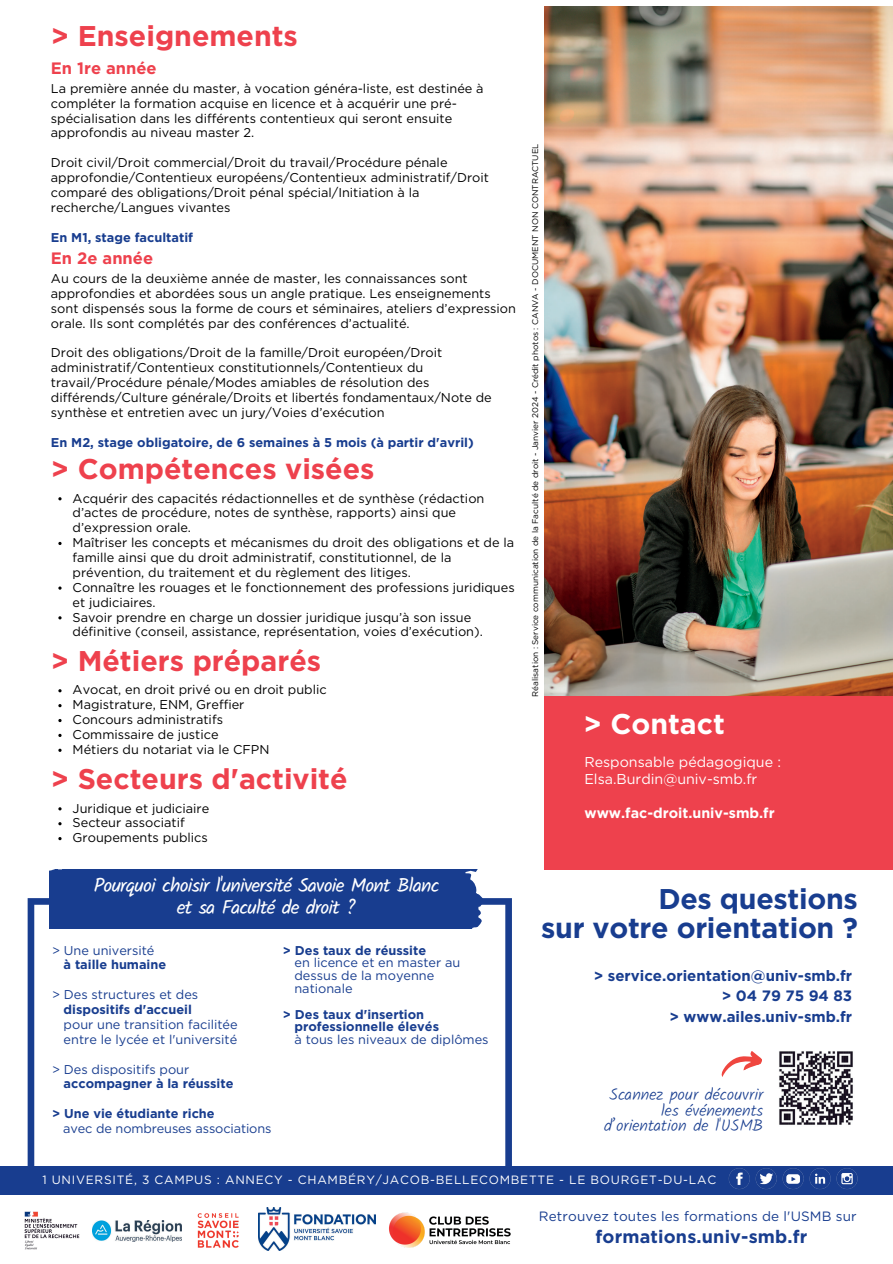
<style>
.page{position:relative;width:893px;height:1264px;background:#fff}
.page>*{position:absolute;margin:0;border:0;box-sizing:border-box;transform-origin:0 0}
.t1{font:700 28.5px "Gotham";color:#ee414d}
.t2{font:700 28.5px/28.2px "Gotham";letter-spacing:-.01em;color:#183d8f;text-align:right}
.t3{font:700 28.5px "Gotham";color:#fff}
.t4{font:19.5px/22.5px "Kalam";letter-spacing:-.04em;color:#fff;text-align:center}
.t5{font:700 18px "Gotham";letter-spacing:.01em;color:#183d8f}
.t6{font:300 16.5px/15.8px "Kalam";color:#183d8f;text-align:right}
.t7{font:700 16.5px "Gotham";color:#ee414d}
.t8{font:700 15px/20.2px "Gotham";color:#183d8f;text-align:right}
.t9{font:14.25px "Gotham";color:#fff}
.t10{font:700 14.25px "Gotham";color:#fff}
.t11{font:13.5px "Gotham";letter-spacing:.01em;color:#183d8f}
.t12{font:12.75px/14.9px "Gotham";color:#000}
.t13{font:12.75px/12.8px "Gotham";color:#183d8f}
.t14{font:700 12.75px/14.9px "Gotham";color:#183d8f;text-align:center}
.t15{font:12px "Gotham";letter-spacing:.06em;color:#fff}
.t16{font:8.25px "Gotham";color:#000}
.s1{font-weight:400}
.s2{font-weight:700}
</style>
<div class="page">
<img style="left:544px;top:7px;width:348px;height:689px">
<img style="left:779px;top:1051px;width:74px;height:74px">
<svg style="left:721px;top:1051px;width:41px;height:26px"></svg>
<svg style="left:28px;top:898px;width:483px;height:268px"></svg>
<div style="left:0;top:1166px;width:892px;height:28px;background:#183d8f"></div>
<div style="left:544px;top:696px;width:348px;height:173px;background:#ee414d"></div>
<div style="left:49px;top:869px;width:433px;height:59px;background:#183d8f"></div>
<img style="left:197px;top:1213px;width:42px;height:35px">
<img style="left:259px;top:1207px;width:114px;height:43px">
<img style="left:373px;top:1194px;width:153px;height:54px">
<img style="left:24px;top:1211px;width:56px;height:39px">
<img style="left:93px;top:1220px;width:89px;height:21px">
<img style="left:728px;top:1168px;width:130px;height:22px">
<svg style="left:58px;top:497px;width:4px;height:3px"></svg>
<svg style="left:58px;top:542px;width:4px;height:3px"></svg>
<svg style="left:58px;top:616px;width:4px;height:3px"></svg>
<svg style="left:58px;top:807px;width:4px;height:3px"></svg>
<svg style="left:58px;top:822px;width:4px;height:3px"></svg>
<svg style="left:58px;top:837px;width:4px;height:3px"></svg>
<svg style="left:58px;top:689px;width:4px;height:3px"></svg>
<svg style="left:58px;top:704px;width:4px;height:3px"></svg>
<svg style="left:58px;top:719px;width:4px;height:3px"></svg>
<svg style="left:58px;top:733px;width:4px;height:4px"></svg>
<svg style="left:58px;top:748px;width:4px;height:4px"></svg>
<p class="t1" style="left:51px;top:23px;width:248px">&gt; Enseignements</p>
<h1 class="t7" style="left:51px;top:61px;width:107px">En 1re année</h1>
<p class="t12" style="left:51px;top:81px;width:434px">La première année du master, à vocation généra-liste, est destinée à compléter la formation acquise en licence et à acquérir une pré&shy;spécialisation dans les différents contentieux qui seront ensuite approfondis au niveau master 2.</p>
<p class="t12" style="left:51px;top:156px;width:439px">Droit civil/Droit commercial/Droit du travail/Procédure pénale approfondie/Contentieux européens/Contentieux administratif/Droit comparé des obligations/Droit pénal spécial/Initiation à la recherche/Langues vivantes</p>
<p class="t14" style="left:51px;top:230px;width:144px">En M1, stage facultatif</p>
<p class="t12" style="left:51px;top:272px;width:466px">Au cours de la deuxième année de master, les connaissances sont approfondies et abordées sous un angle pratique. Les enseignements sont dispensés sous la forme de cours et séminaires, ateliers d’expression orale. Ils sont complétés par des conférences d’actualité.</p>
<p class="t12" style="left:51px;top:346px;width:442px">Droit des obligations/Droit de la famille/Droit européen/Droit administratif/Contentieux constitutionnels/Contentieux du travail/Procédure pénale/Modes amiables de résolution des différends/Culture générale/Droits et libertés fondamentaux/Note de synthèse et entretien avec un jury/Voies d’exécution</p>
<h1 class="t14" style="left:51px;top:435px;width:424px">En M2, stage obligatoire, de 6 semaines à 5 mois (à partir d'avril)</h1>
<p class="t7" style="left:51px;top:251px;width:104px">En 2e année</p>
<h6 class="t1" style="left:51px;top:456px;width:325px">&gt; Compétences visées</h6>
<p class="t12" style="left:73px;top:491px;width:413px">Acquérir des capacités rédactionnelles et de synthèse (rédaction d’actes de procédure, notes de synthèse, rapports) ainsi que d’expression orale.</p>
<h6 class="t12" style="left:73px;top:536px;width:443px">Maîtriser les concepts et mécanismes du droit des obligations et de la famille ainsi que du droit administratif, constitutionnel, de la prévention, du traitement et du règlement des litiges.</h6>
<p class="t12" style="left:73px;top:580px;width:443px">Connaître les rouages et le fonctionnement des professions juridiques et judiciaires.</p>
<h3 class="t12" style="left:73px;top:610px;width:411px">Savoir prendre en charge un dossier juridique jusqu’à son issue définitive (conseil, assistance, représentation, voies d’exécution).</h3>
<p class="t1" style="left:51px;top:648px;width:272px">&gt; Métiers préparés</p>
<p class="t12" style="left:73px;top:683px;width:255px">Avocat, en droit privé ou en droit public</p>
<h5 class="t12" style="left:73px;top:698px;width:173px">Magistrature, ENM, Greffier</h5>
<p class="t12" style="left:73px;top:713px;width:152px">Concours administratifs</p>
<p class="t12" style="left:73px;top:728px;width:147px">Commissaire de justice</p>
<p class="t12" style="left:73px;top:742px;width:198px">Métiers du notariat via le CFPN</p>
<h6 class="t1" style="left:51px;top:766px;width:298px">&gt; Secteurs d'activité</h6>
<p class="t12" style="left:73px;top:801px;width:138px">Juridique et judiciaire</p>
<p class="t12" style="left:73px;top:816px;width:114px">Secteur associatif</p>
<h3 class="t12" style="left:73px;top:831px;width:137px">Groupements publics</h3>
<h6 class="t4" style="left:94px;top:873px;width:347px">Pourquoi choisir l'université Savoie Mont Blanc et sa Faculté de droit ?</h6>
<h1 class="t13" style="left:52px;top:944px;width:104px">&gt; Une université</h1>
<h4 class="t14" style="left:64px;top:958px;width:104px">à taille humaine</h4>
<p class="t14" style="left:52px;top:987px;width:148px"><span class="s1">&gt; Des structures et des </span>dispositifs d'accueil</p>
<h4 class="t13" style="left:64px;top:1018px;width:175px">pour une transition facilitée</h4>
<p class="t13" style="left:64px;top:1033px;width:175px">entre le lycée et l'université</p>
<p class="t13" style="left:52px;top:1063px;width:139px">&gt; Des dispositifs pour</p>
<h1 class="t14" style="left:64px;top:1077px;width:171px">accompagner à la réussite</h1>
<h1 class="t14" style="left:52px;top:1106px;width:164px">&gt; Une vie étudiante riche</h1>
<h6 class="t13" style="left:63px;top:1122px;width:210px">avec de nombreuses associations</h6>
<p class="t13" style="left:294px;top:944px;width:167px;text-indent:-11px"><span class="s2">&gt; Des taux de réussite<br></span>en licence et en master au</p>
<h6 class="t13" style="left:294px;top:970px;width:141px">dessus de la moyenne nationale</h6>
<h6 class="t14" style="left:283px;top:1007px;width:143px">&gt; Des taux d'insertion</h6>
<p class="t13" style="left:294px;top:1021px;width:196px"><span class="s2">professionnelle élevés<br></span>à tous les niveaux de diplômes</p>
<p class="t16" style="left:531px;top:696px;width:554px;rotate:-90deg">Réalisation : Service communication de la Faculté de droit - Janvier 2024 - Crédit photos : CANVA - DOCUMENT NON CONTRACTUEL</p>
<p class="t3" style="left:583px;top:711px;width:143px">&gt; Contact</p>
<p class="t9" style="left:584px;top:755px;width:198px">Responsable pédagogique :</p>
<p class="t9" style="left:584px;top:772px;width:174px">Elsa.Burdin@univ-smb.fr</p>
<p class="t10" style="left:584px;top:806px;width:192px">www.fac-droit.univ-smb.fr</p>
<p class="t2" style="left:541px;top:886px;width:318px">Des questions<br>sur votre orientation ?</p>
<p class="t8" style="left:593px;top:966px;width:260px">&gt; service.orientation@univ-smb.fr &gt; 04 79 75 94 83<br>&gt; www.ailes.univ-smb.fr</p>
<p class="t6" style="left:604px;top:1086px;width:161px">Scannez pour découvrir les événements d’orientation de l'USMB</p>
<p class="t15" style="left:42px;top:1173px;width:675px">1 UNIVERSITÉ, 3 CAMPUS : ANNECY - CHAMBÉRY/JACOB-BELLECOMBETTE - LE BOURGET-DU-LAC</p>
<h1 class="t11" style="left:539px;top:1209px;width:319px">Retrouvez toutes les formations de l'USMB sur</h1>
<p class="t5" style="left:595px;top:1228px;width:213px">formations.univ-smb.fr</p>
</div>
